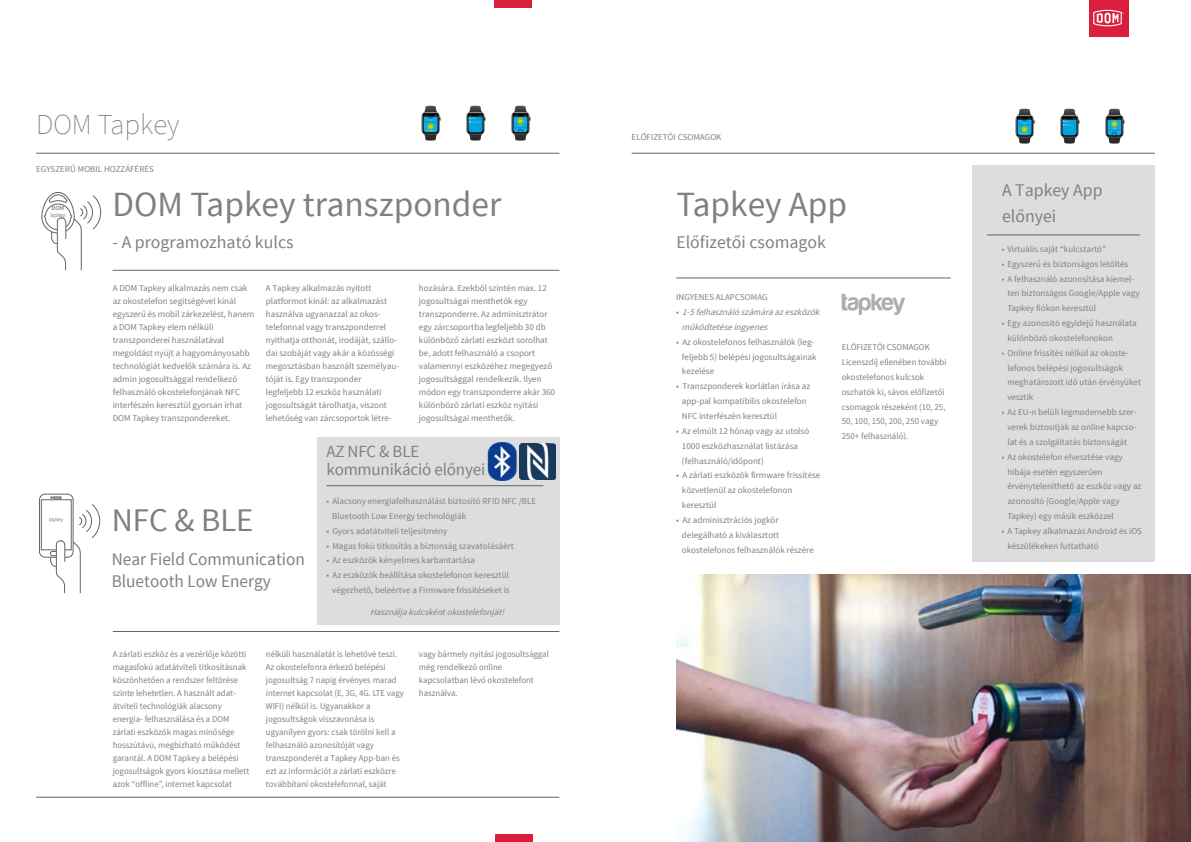
<style>
.page{position:relative;width:1191px;height:842px;background:#fff}
.page>*{position:absolute;margin:0;border:0;box-sizing:border-box;transform-origin:0 0}
.t1{font:35.4px "Source Sans Pro";color:#808080}
.t2{font:33px "Source Sans Pro";color:#808080}
.t3{font:200 29px "Source Sans Pro";color:#808080}
.t4{font:17.8px/21.4px "Source Sans Pro";color:#808080}
.t5{font:17px/18.1px "Source Sans Pro";letter-spacing:-.01em;color:#808080}
.t6{font:9px/13px "Source Sans Pro";color:#808080}
.t7{font:italic 9px/14.8px "Source Sans Pro";color:#808080}
.t8{font:600 6.4px "Source Sans Pro";color:#808080}
.s1{font-style:normal}
</style>
<div class="page">
<div style="left:317px;top:437px;width:242px;height:187px;background:#dcddde"></div>
<hr style="left:326px;top:485px;width:217px;height:1px;background:#636466">
<svg style="left:528px;top:479px;width:19px;height:1px"></svg>
<div style="left:494px;top:0;width:38px;height:7px;background:#da1f3d"></div>
<div style="left:495px;top:834px;width:38px;height:8px;background:#da1f3d"></div>
<div style="left:1089px;top:0;width:39px;height:36px;background:#da1f3d"></div>
<svg style="left:1093px;top:10px;width:31px;height:16px"></svg>
<hr style="left:36px;top:797px;width:523px;height:1px;background:#636466">
<hr style="left:631px;top:153px;width:523px;height:1px;background:#636466">
<hr style="left:36px;top:153px;width:523px;height:1px;background:#636466">
<hr style="left:676px;top:278px;width:274px;height:1px;background:#636466">
<div style="left:972px;top:165px;width:182px;height:396px;background:#dcddde"></div>
<hr style="left:987px;top:235px;width:153px;height:1px;background:#636466">
<img style="left:676px;top:574px;width:515px;height:268px">
<hr style="left:113px;top:631px;width:446px;height:1px;background:#636466">
<div style="left:55px;top:499px;width:45px;height:44px;border:1px solid #636466;border-radius:50%"></div>
<div style="left:35px;top:484px;width:42px;height:74px;background:#fff"></div>
<div style="left:39px;top:494px;width:34px;height:63px;border:1px solid #636466;border-radius:6px"></div>
<div style="left:41px;top:500px;width:30px;height:50px;border:1px solid #636466"></div>
<svg style="left:73px;top:497px;width:22px;height:97px"></svg>
<svg style="left:50px;top:540px;width:15px;height:54px"></svg>
<hr style="left:113px;top:270px;width:446px;height:1px;background:#636466">
<svg style="left:49px;top:517px;width:14px;height:5px"></svg>
<svg style="left:41px;top:191px;width:55px;height:80px"></svg>
<svg style="left:842px;top:294px;width:63px;height:21px"></svg>
<img style="left:528px;top:443px;width:27px;height:36px">
<img style="left:487px;top:443px;width:41px;height:37px">
<img style="left:421px;top:105px;width:109px;height:35px">
<img style="left:1015px;top:108px;width:110px;height:36px">
<h3 class="t3" style="left:36px;top:107px;width:145px">DOM Tapkey</h3>
<p class="t6" style="left:36px;top:162px;width:119px">EGYSZERŰ MOBIL HOZZÁFÉRÉS</p>
<p class="t8" style="left:51px;top:204px;width:14px">DOM</p>
<h1 class="t1" style="left:113px;top:183px;width:390px">DOM Tapkey transzponder</h1>
<h3 class="t4" style="left:113px;top:232px;width:182px">- A programozható kulcs</h3>
<p class="t6" style="left:266px;top:281px;width:135px">A Tapkey alkalmazás nyitott platformot kínál: az alkalmazást használva ugyanazzal az okos&shy;telefonnal vagy transzponderrel nyithatja otthonát, irodáját, szállo&shy;dai szobáját vagy akár a közösségi megosztásban használt személyau&shy;tóját is. Egy transzponder legfeljebb 12 eszköz használati jogosultságát tárolhatja, viszont lehetőség van zárcsoportok létre-</p>
<p class="t6" style="left:113px;top:281px;width:143px">A DOM Tapkey alkalmazás nem csak az okostelefon segítségével kínál egyszerű és mobil zárkezelést, hanem a DOM Tapkey elem nélküli transzponderei használatával megoldást nyújt a hagyományosabb technológiát kedvelők számára is. Az admin jogosultsággal rendelkező felhasználó okostelefonjának NFC interfészén keresztül gyorsan írhat DOM Tapkey transzpondereket.</p>
<p class="t6" style="left:419px;top:281px;width:138px">hozására. Ezekből szintén max. 12 jogosultságai menthetők egy transzponderre. Az adminisztrátor egy zárcsoportba legfeljebb 30 db különböző zárlati eszközt sorolhat be, adott felhasználó a csoport valamennyi eszközéhez megegyező jogosultsággal rendelkezik. Ilyen módon egy transzponderre akár 360 különböző zárlati eszköz nyitási jogosultságai menthetők.</p>
<h3 class="t5" style="left:326px;top:443px;width:160px">AZ NFC &amp; BLE kommunikáció előnyei</h3>
<p class="t6" style="left:332px;top:494px;width:205px;line-height:14.9px;text-indent:-6px">■ Alacsony energiafelhasználást biztosító RFID NFC /BLE<br>Bluetooth Low Energy technológiák</p>
<p class="t6" style="left:326px;top:524px;width:122px">■ Gyors adatátviteli teljesítmény</p>
<p class="t6" style="left:326px;top:539px;width:189px">■ Magas fokú titkosítás a biztonság szavatolásáért</p>
<p class="t6" style="left:326px;top:554px;width:150px">■ Az eszközök kényelmes karbantartása</p>
<p class="t6" style="left:326px;top:568px;width:185px;line-height:14.9px;text-align:right">■ Az eszközök beállítása okostelefonon keresztül végezhető, beleértve a Firmware frissítéseket is</p>
<p class="t7" style="left:370px;top:605px;width:138px">Használjakulcskéntokostelefonját!</p>
<h2 class="t2" style="left:112px;top:499px;width:143px">NFC &amp; BLE</h2>
<h3 class="t4" style="left:112px;top:549px;width:195px">Near Field Communication<br>Bluetooth Low Energy</h3>
<p class="t6" style="left:113px;top:648px;width:138px">A zárlati eszköz és a vezérlője közötti magasfokú adatátviteli titkosításnak köszönhetően a rendszer feltörése szinte lehetetlen. A használt adat&shy;átviteli technológiák alacsony energia- felhasználása és a DOM zárlati eszközök magas minősége hosszútávú, megbízható működést garantál. A DOM Tapkey a belépési jogosultságok gyors kiosztása mellett azok “offline”, internet kapcsolat</p>
<p class="t6" style="left:419px;top:648px;width:131px">vagy bármely nyitási jogosultsággal még rendelkező online kapcsolatban lévő okostelefont használva.</p>
<p class="t6" style="left:266px;top:648px;width:139px">nélküli használatát is lehetővé teszi.<br>Az okostelefonra érkező belépési jogosultság 7 napig érvényes marad internet kapcsolat (E, 3G, 4G. LTE vagy WIFI) nélkül is. Ugyanakkor a jogosultságok visszavonása is ugyanilyen gyors: csak törölni kell a felhasználó azonosítóját vagy transzponderét a Tapkey App-ban és ezt az információt a zárlati eszközre továbbítani okostelefonnal, saját</p>
<p class="t6" style="left:631px;top:131px;width:91px">ELŐFIZETŐI CSOMAGOK</p>
<h1 class="t1" style="left:676px;top:183px;width:172px">Tapkey App</h1>
<h3 class="t4" style="left:676px;top:232px;width:151px">Előfizetői csomagok</h3>
<p class="t6" style="left:676px;top:291px;width:93px">INGYENES ALAPCSOMAG</p>
<p class="t7" style="left:682px;top:305px;width:142px;text-indent:-6px"><span class="s1">■</span> 1-5felhasználószámáraazeszközök működtetéseingyenes</p>
<p class="t6" style="left:682px;top:334px;width:136px;line-height:14.9px;text-indent:-6px">■ Az okostelefonos felhasználók (leg&shy;feljebb 5) belépési jogosultságainak kezelése</p>
<p class="t6" style="left:682px;top:379px;width:130px;line-height:14.9px;text-indent:-6px">■ Transzponderek korlátlan írása az app-pal kompatibilis okostelefon<br>NFC interfészén keresztül</p>
<p class="t6" style="left:682px;top:424px;width:129px;line-height:14.9px;text-indent:-6px">■ Az elmúlt 12 hónap vagy az utolsó<br>1000 eszközhasználat listázása (felhasználó/időpont)</p>
<p class="t6" style="left:682px;top:468px;width:140px;line-height:14.9px;text-indent:-6px">■ A zárlati eszközök firmware frissítése közvetlenül az okostelefonon keresztül</p>
<p class="t6" style="left:682px;top:513px;width:133px;line-height:14.9px;text-indent:-6px">■ Az adminisztrációs jogkör delegálható a kiválasztott okostelefonos felhasználók részére</p>
<p class="t6" style="left:842px;top:340px;width:106px;line-height:14.9px">ELŐFIZETŐI CSOMAGOK<br>Licenszdíj ellenében további okostelefonos kulcsok oszhatók ki, sávos előfizetői csomagok részeként (10, 25,<br>50, 100, 150, 200, 250 vagy<br>250+ felhasználó).</p>
<h3 class="t4" style="left:1002px;top:178px;width:102px;line-height:25.5px">A Tapkey App előnyei</h3>
<p class="t6" style="left:1001px;top:242px;width:106px">■ Virtuális saját “kulcstartó”</p>
<p class="t6" style="left:1001px;top:257px;width:128px">■ Egyszerű és biztonságos letöltés</p>
<p class="t6" style="left:1007px;top:271px;width:134px;line-height:14.8px;text-indent:-6px">■ A felhasználó azonosítása kiemel&shy;ten biztonságos Google/Apple vagy<br>Tapkey fiókon keresztül</p>
<p class="t6" style="left:1007px;top:316px;width:131px;line-height:14.9px;text-indent:-6px">■ Egy azonosító egyidejű használata különbözö okostelefonokon</p>
<p class="t6" style="left:1007px;top:345px;width:135px;line-height:14.9px;text-indent:-6px">■ Online frissítés nélkül az okoste&shy;lefonos belépési jogosultságok meghatározott idő után érvényüket vesztik</p>
<p class="t6" style="left:1007px;top:405px;width:131px;line-height:14.9px;text-align:justify;text-indent:-6px">■ Az EU-n belüli legmodernebb szer&shy;verek biztosítják az online kapcso&shy;lat és a szolgáltatás biztonságát</p>
<p class="t6" style="left:1007px;top:449px;width:136px;line-height:14.9px;text-indent:-6px">■ Az okostelefon elvesztése vagy hibája esetén egyszerűen érvényteleníthető az eszköz vagy az azonosító (Google/Apple vagy<br>Tapkey) egy másik eszközzel</p>
<p class="t6" style="left:1007px;top:524px;width:136px;line-height:14.9px;text-indent:-6px">■ A Tapkey alkalmazás Android és iOS készülékeken futtatható</p>
</div>
